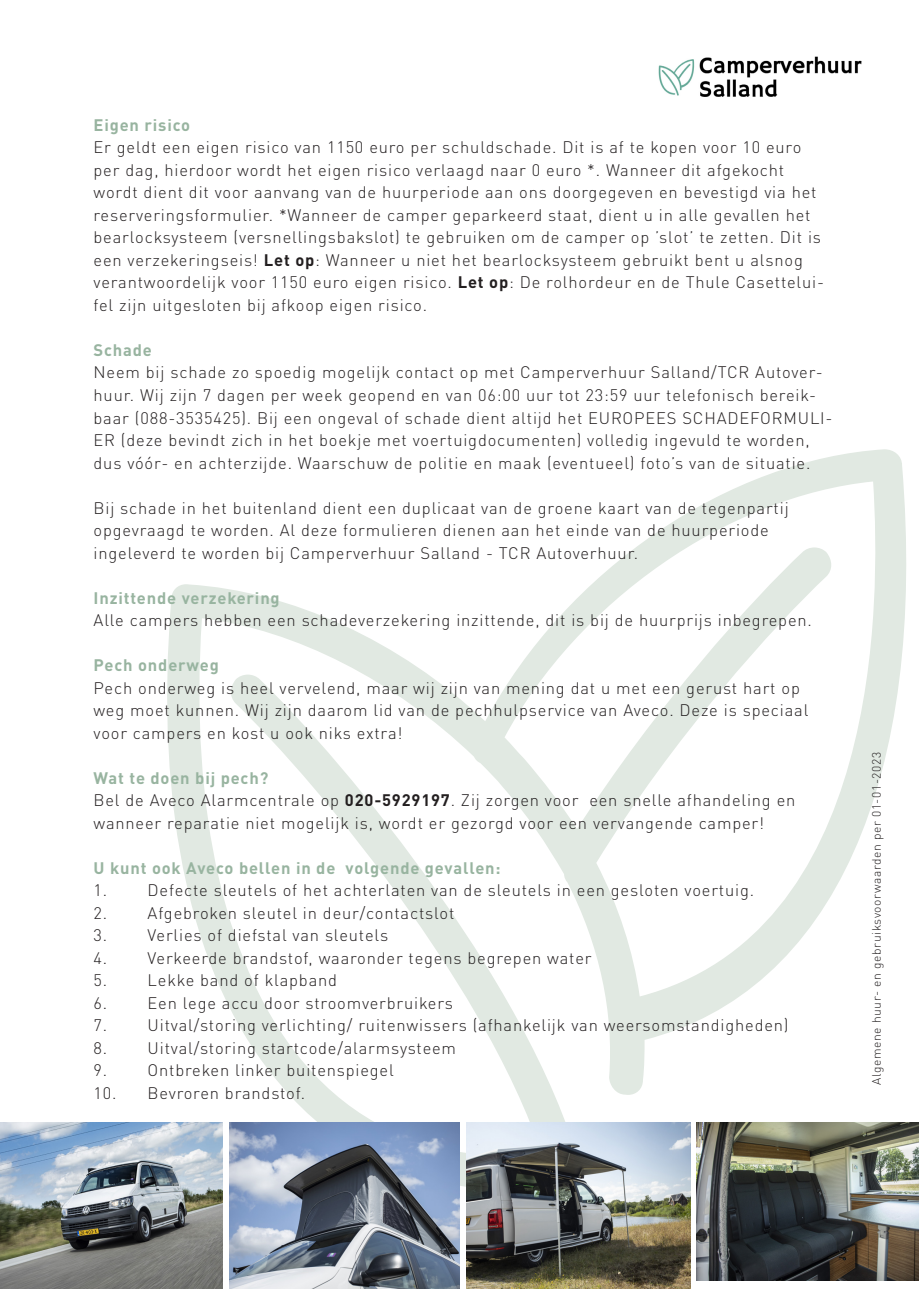
<style>
.page{position:relative;width:919px;height:1289px;background:#fff}
.page>*{position:absolute;margin:0;border:0;box-sizing:border-box;transform-origin:0 0}
.t1{font:300 16.5px/22.5px "DIN Pro";letter-spacing:.05em;color:#231f20}
.t2{font:700 16.5px "DIN Pro";letter-spacing:.05em;color:#98b4a0}
.t3{font:300 12px "DIN Pro";letter-spacing:.05em;color:#231f20}
.s1{font-weight:700}
</style>
<div class="page">
<img style="left:0;top:1122px;width:223px;height:166px">
<img style="left:696px;top:1205px;width:222px;height:75px">
<svg style="left:154px;top:449px;width:764px;height:756px"></svg>
<img style="left:466px;top:1122px;width:224px;height:166px">
<img style="left:229px;top:1122px;width:230px;height:166px">
<img style="left:658px;top:56px;width:204px;height:41px">
<p class="t2" style="left:94px;top:111px;width:98px">Eigen risico</p>
<p class="t1" style="left:94px;top:135px;width:732px">Er geldt een eigen risico van 1150 euro per schuldschade. Dit is af te kopen voor 10 euro per dag, hierdoor wordt het eigen risico verlaagd naar 0 euro *. Wanneer dit afgekocht wordt dient dit voor aanvang van de huurperiode aan ons doorgegeven en bevestigd via het reserveringsformulier. *Wanneer de camper geparkeerd staat, dient u in alle gevallen het bearlocksysteem (versnellingsbakslot) te gebruiken om de camper op ’slot’ te zetten. Dit is een verzekeringseis! <span class="s1">Let op</span>: Wanneer u niet het bearlocksysteem gebruikt bent u alsnog verantwoordelijk voor 1150 euro eigen risico. <span class="s1">Let op</span>: De rolhordeur en de Thule Casettelui&shy;fel zijn uitgesloten bij afkoop eigen risico.</p>
<p class="t2" style="left:94px;top:336px;width:60px">Schade</p>
<p class="t1" style="left:94px;top:360px;width:740px">Neem bij schade zo spoedig mogelijk contact op met Camperverhuur Salland/TCR Autover&shy;huur. Wij zijn 7 dagen per week geopend en van 06:00 uur tot 23:59 uur telefonisch bereik&shy;baar (088-3535425). Bij een ongeval of schade dient altijd het EUROPEES SCHADEFORMULI-ER (deze bevindt zich in het boekje met voertuigdocumenten) volledig ingevuld te worden, dus vóór- en achterzijde. Waarschuw de politie en maak (eventueel) foto’s van de situatie.</p>
<p class="t1" style="left:94px;top:495px;width:696px">Bij schade in het buitenland dient een duplicaat van de groene kaart van de tegenpartij opgevraagd te worden. Al deze formulieren dienen aan het einde van de huurperiode</p>
<p class="t1" style="left:94px;top:540px;width:546px">ingeleverd te worden bij Camperverhuur Salland - TCR Autoverhuur.</p>
<p class="t2" style="left:94px;top:584px;width:188px">Inzittende verzekering</p>
<p class="t1" style="left:94px;top:607px;width:719px">Alle campers hebben een schadeverzekering inzittende, dit is bij de huurprijs inbegrepen.</p>
<p class="t2" style="left:94px;top:651px;width:127px">Pech onderweg</p>
<p class="t1" style="left:94px;top:675px;width:716px">Pech onderweg is heel vervelend, maar wij zijn van mening dat u met een gerust hart op weg moet kunnen. Wij zijn daarom lid van de pechhulpservice van Aveco. Deze is speciaal voor campers en kost u ook niks extra!</p>
<p class="t2" style="left:94px;top:764px;width:176px">Wat te doen bij pech?</p>
<p class="t1" style="left:94px;top:787px;width:703px">Bel de Aveco Alarmcentrale op <span class="s1">020-5929197</span>. Zij zorgen voor een snelle afhandeling en wanneer reparatie niet mogelijk is, wordt er gezorgd voor een vervangende camper!</p>
<p class="t2" style="left:94px;top:854px;width:408px">U kunt ook Aveco bellen in de volgende gevallen:</p>
<p class="t1" style="left:94px;top:877px;width:15px">1.</p>
<p class="t1" style="left:148px;top:877px;width:608px">Defecte sleutels of het achterlaten van de sleutels in een gesloten voertuig.</p>
<p class="t1" style="left:94px;top:900px;width:15px">2.</p>
<p class="t1" style="left:148px;top:900px;width:308px">Afgebroken sleutel in deur/contactslot</p>
<p class="t1" style="left:94px;top:922px;width:15px">3.</p>
<p class="t1" style="left:148px;top:922px;width:242px">Verlies of diefstal van sleutels</p>
<p class="t1" style="left:94px;top:945px;width:15px">4.</p>
<p class="t1" style="left:148px;top:945px;width:445px">Verkeerde brandstof, waaronder tegens begrepen water</p>
<p class="t1" style="left:94px;top:967px;width:15px">5.</p>
<p class="t1" style="left:148px;top:967px;width:191px">Lekke band of klapband</p>
<p class="t1" style="left:94px;top:990px;width:15px">6.</p>
<p class="t1" style="left:148px;top:990px;width:307px">Een lege accu door stroomverbruikers</p>
<p class="t1" style="left:94px;top:1012px;width:15px">7.</p>
<p class="t1" style="left:148px;top:1012px;width:642px">Uitval/storing verlichting/ ruitenwissers (afhankelijk van weersomstandigheden)</p>
<p class="t1" style="left:94px;top:1035px;width:15px">8.</p>
<p class="t1" style="left:148px;top:1035px;width:310px">Uitval/storing startcode/alarmsysteem</p>
<p class="t1" style="left:94px;top:1057px;width:15px">9.</p>
<p class="t1" style="left:148px;top:1057px;width:248px">Ontbreken linker buitenspiegel</p>
<p class="t1" style="left:94px;top:1080px;width:213px">10. Bevroren brandstof.</p>
<p class="t3" style="left:867px;top:1084px;width:334px;rotate:-90deg">Algemene huur- en gebruiksvoorwaarden per 01-01-2023</p>
</div>
